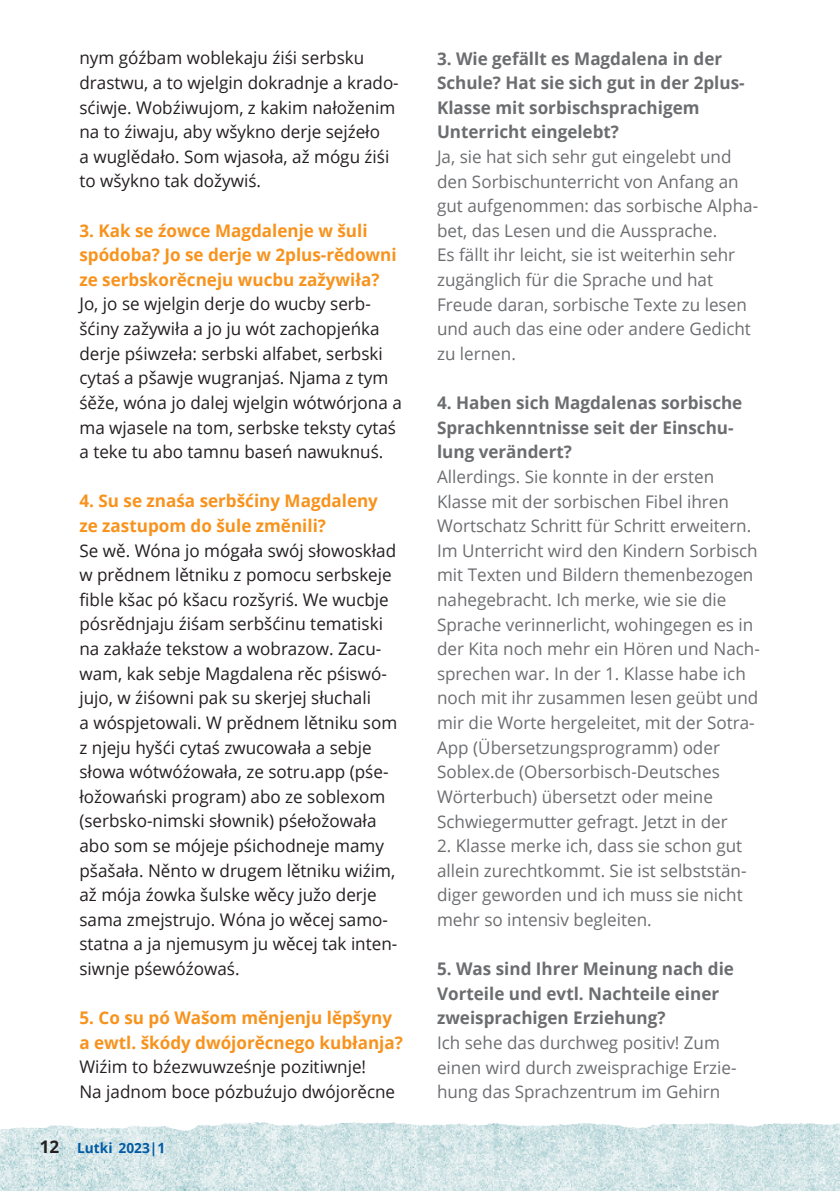
<style>
.page{position:relative;width:840px;height:1191px;background:#fff}
.page>*{position:absolute;margin:0;border:0;box-sizing:border-box;transform-origin:0 0}
.t1{font:17.4px/24.6px "Open Sans";color:#231f20}
.t2{font:17.4px/24.6px "Open Sans";color:#6c6d70}
.t3{font:700 17.4px/24.6px "Open Sans";color:#6c6d70}
.t4{font:700 17.4px/24.6px "Open Sans";color:#f7931d}
.t5{font:700 17.4px "Open Sans";color:#231f20}
.t6{font:700 14px "Open Sans";color:#015aa4}
</style>
<div class="page">
<img style="left:0;top:1122px;width:839px;height:69px">
<p class="t1" style="left:79px;top:45px;width:321px">nym góźbam woblekaju źiśi serbsku drastwu, a to wjelgin dokradnje a krado&shy;sćiwje. Wobźiwujom, z kakim nałoženim na to źiwaju, aby wšykno derje sejźeło<br>a wuglědało. Som wjasoła, až mógu źiśi to wšykno tak dožywiś.</p>
<p class="t4" style="left:79px;top:218px;width:318px">3. Kak se źowce Magdalenje w šuli spódoba? Jo se derje w 2plus-rědowni ze serbskorěcneju wucbu zažywiła?</p>
<p class="t1" style="left:79px;top:291px;width:324px">Jo, jo se wjelgin derje do wucby serb&shy;šćiny zažywiła a jo ju wót zachopjeńka derje pśiwzeła: serbski alfabet, serbski cytaś a pšawje wugranjaś. Njama z tym śěže, wóna jo dalej wjelgin wótwórjona a ma wjasele na tom, serbske teksty cytaś a teke tu abo tamnu baseń nawuknuś.</p>
<p class="t4" style="left:79px;top:488px;width:300px">4. Su se znaśa serbšćiny Magdaleny ze zastupom do šule změnili?</p>
<p class="t1" style="left:79px;top:537px;width:319px">Se wě. Wóna jo mógała swój słowoskład w prědnem lětniku z pomocu serbskeje fible kšac pó kšacu rozšyriś. We wucbje pósrědnjaju źiśam serbšćinu tematiski na zakłaźe tekstow a wobrazow. Zacu&shy;wam, kak sebje Magdalena rěc pśiswó&shy;jujo, w źiśowni pak su skerjej słuchali<br>a wóspjetowali. W prědnem lětniku som z njeju hyšći cytaś zwucowała a sebje słowa wótwóźowała, ze sotru.app (pśe&shy;łožowański program) abo ze soblexom (serbsko-nimski słownik) pśełožowała abo som se mójeje pśichodneje mamy pšašała. Něnto w drugem lětniku wiźim, až mója źowka šulske wěcy južo derje sama zmejstrujo. Wóna jo wěcej samo&shy;statna a ja njemusym ju wěcej tak inten&shy;siwnje pśewóźowaś.</p>
<p class="t4" style="left:79px;top:1005px;width:325px">5. Co su pó Wašom měnjenju lěpšyny a ewtl. škódy dwójorěcnego kubłanja?</p>
<p class="t1" style="left:79px;top:1054px;width:317px">Wiźim to bźezwuwześnje pozitiwnje!<br>Na jadnom boce pózbuźujo dwójorěcne</p>
<p class="t5" style="left:40px;top:1134px;width:21px">12</p>
<p class="t6" style="left:77px;top:1138px;width:90px">Lutki 2023|1</p>
<p class="t3" style="left:437px;top:45px;width:309px">3. Wie gefällt es Magdalena in der<br>Schule? Hat sie sich gut in der 2plus-<br>Klasse mit sorbischsprachigem<br>Unterricht eingelebt?</p>
<p class="t2" style="left:437px;top:144px;width:322px">Ja, sie hat sich sehr gut eingelebt und den Sorbischunterricht von Anfang an gut aufgenommen: das sorbische Alpha&shy;bet, das Lesen und die Aussprache.<br>Es fällt ihr leicht, sie ist weiterhin sehr zugänglich für die Sprache und hat Freude daran, sorbische Texte zu lesen und auch das eine oder andere Gedicht zu lernen.</p>
<p class="t3" style="left:437px;top:390px;width:307px">4. Haben sich Magdalenas sorbische<br>Sprachkenntnisse seit der Einschu&shy;lung verändert?</p>
<p class="t2" style="left:437px;top:464px;width:324px">Allerdings. Sie konnte in der ersten Klasse mit der sorbischen Fibel ihren Wortschatz Schritt für Schritt erweitern.<br>Im Unterricht wird den Kindern Sorbisch mit Texten und Bildern themenbezogen nahegebracht. Ich merke, wie sie die Sprache verinnerlicht, wohingegen es in der Kita noch mehr ein Hören und Nach&shy;sprechen war. In der 1. Klasse habe ich noch mit ihr zusammen lesen geübt und mir die Worte hergeleitet, mit der Sotra-App (Übersetzungsprogramm) oder Soblex.de (Obersorbisch-Deutsches Wörterbuch) übersetzt oder meine Schwiegermutter gefragt. Jetzt in der</p>
<p class="t2" style="left:437px;top:833px;width:311px">2. Klasse merke ich, dass sie schon gut allein zurechtkommt. Sie ist selbststän&shy;diger geworden und ich muss sie nicht mehr so intensiv begleiten.</p>
<p class="t3" style="left:437px;top:956px;width:298px">5. Was sind Ihrer Meinung nach die<br>Vorteile und evtl. Nachteile einer zweisprachigen Erziehung?</p>
<p class="t2" style="left:437px;top:1030px;width:301px">Ich sehe das durchweg positiv! Zum einen wird durch zweisprachige Erzie&shy;hung das Sprachzentrum im Gehirn</p>
</div>
